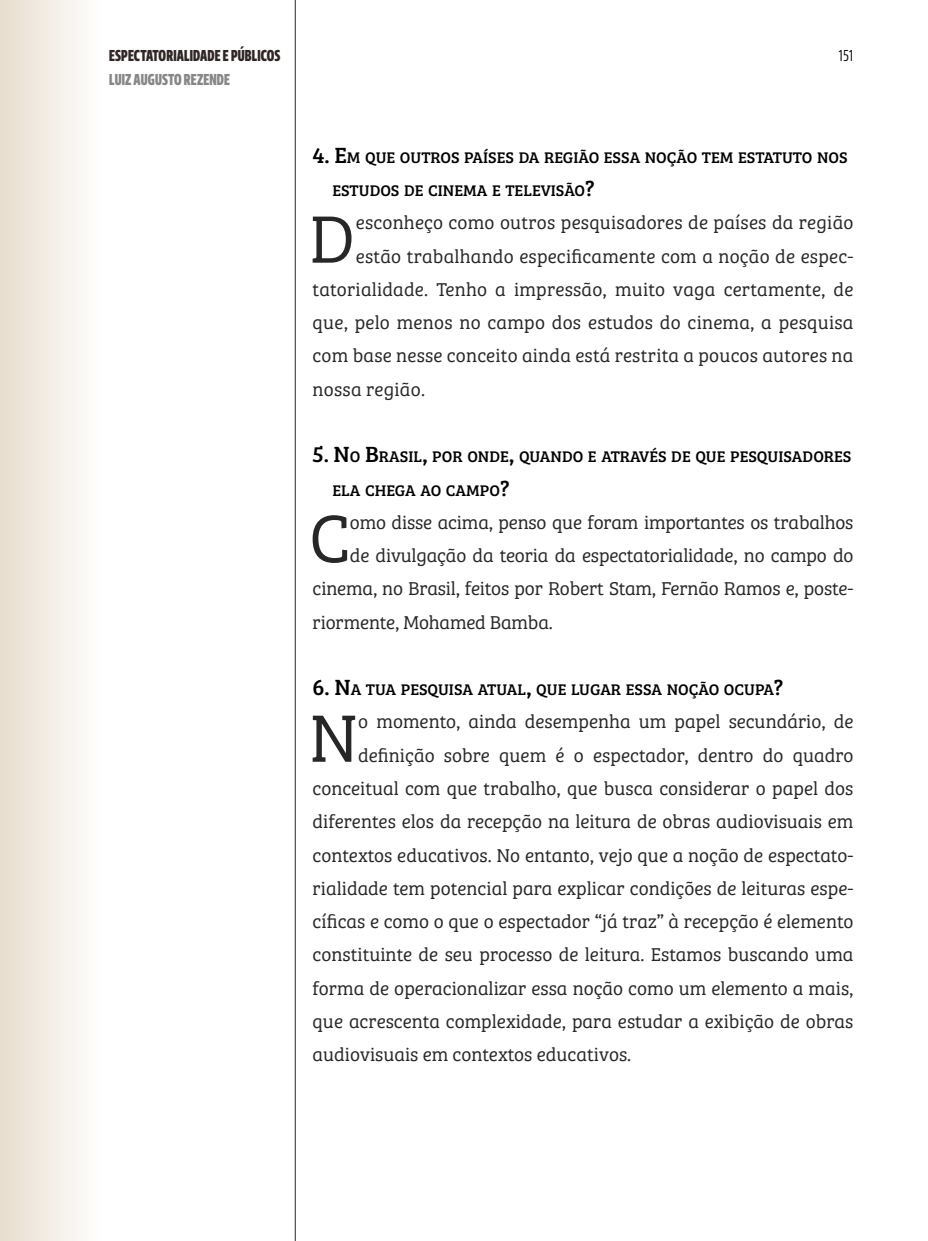
<style>
.page{position:relative;width:928px;height:1241px;background:#fff}
.page>*{position:absolute;margin:0;border:0;box-sizing:border-box;transform-origin:0 0}
.t1{font:69.3px "Bree Serif Lt";color:#282727}
.t2{font:19.25px "Bree Serif Lt";color:#282727}
.t3{font:15.92px/33.2px "Bree Serif";color:#000}
.t4{font:700 15.75px "Fact Compressed Web";letter-spacing:.01em;color:#2f2625}
.t5{font:700 15.75px "Fact Compressed Web";letter-spacing:.01em;color:#878787}
.t6{font:300 15.75px "Fact Condensed Web";color:#000}
.s1{font-size:22.75px}
</style>
<div class="page">
<hr style="left:295px;top:0;width:1px;height:1240px;background:#2f2625">
<div style="left:0;top:0;width:99px;height:1240px;background:linear-gradient(to right,#e8ddcd,#fefefe)"></div>
<p class="t4" style="left:109px;top:46px;width:173px">ESPECTATORIALIDADE E PÚBLICOS</p>
<p class="t5" style="left:109px;top:69px;width:122px">LUIZ AUGUSTO REZENDE</p>
<p class="t6" style="left:838px;top:46px;width:17px">151</p>
<p class="t3" style="left:332px;top:140px;width:516px;text-indent:-20px"><span class="s1">4. E</span>M QUE OUTROS PAÍSES DA REGIÃO ESSA NOÇÃO TEM ESTATUTO NOS<br>ESTUDOS DE CINEMA E TELEVISÃO<span class="s1">?</span></p>
<h1 class="t1" style="left:309px;top:189px;width:48px">D</h1>
<p class="t2" style="left:356px;top:209px;width:499px">esconheço como outros pesquisadores de países da região</p>
<p class="t2" style="left:356px;top:242px;width:499px">estão trabalhando especificamente com a noção de espec-</p>
<p class="t2" style="left:313px;top:275px;width:542px">tatorialidade. Tenho a impressão, muito vaga certamente, de</p>
<p class="t2" style="left:313px;top:309px;width:542px">que, pelo menos no campo dos estudos do cinema, a pesquisa</p>
<p class="t2" style="left:313px;top:342px;width:542px">com base nesse conceito ainda está restrita a poucos autores na</p>
<p class="t2" style="left:313px;top:375px;width:114px">nossa região.</p>
<p class="t3" style="left:332px;top:439px;width:520px;text-indent:-20px"><span class="s1">5. N</span>O <span class="s1">B</span>RASIL<span class="s1">,</span> POR ONDE<span class="s1">,</span> QUANDO E ATRAVÉS DE QUE PESQUISADORES<br>ELA CHEGA AO CAMPO<span class="s1">?</span></p>
<h1 class="t1" style="left:309px;top:488px;width:43px">C</h1>
<p class="t2" style="left:350px;top:508px;width:505px">omo disse acima, penso que foram importantes os trabalhos</p>
<p class="t2" style="left:350px;top:541px;width:505px">de divulgação da teoria da espectatorialidade, no campo do</p>
<p class="t2" style="left:313px;top:575px;width:542px">cinema, no Brasil, feitos por Robert Stam, Fernão Ramos e, poste-</p>
<p class="t2" style="left:313px;top:608px;width:242px">riormente, Mohamed Bamba.</p>
<p class="t3" style="left:313px;top:672px;width:472px"><span class="s1">6. N</span>A TUA PESQUISA ATUAL<span class="s1">,</span> QUE LUGAR ESSA NOÇÃO OCUPA<span class="s1">?</span></p>
<h1 class="t1" style="left:309px;top:688px;width:51px">N</h1>
<p class="t2" style="left:358px;top:708px;width:497px">o momento, ainda desempenha um papel secundário, de</p>
<p class="t2" style="left:358px;top:741px;width:497px">definição sobre quem é o espectador, dentro do quadro</p>
<p class="t2" style="left:313px;top:774px;width:542px">conceitual com que trabalho, que busca considerar o papel dos</p>
<p class="t2" style="left:313px;top:807px;width:542px">diferentes elos da recepção na leitura de obras audiovisuais em</p>
<p class="t2" style="left:313px;top:841px;width:542px">contextos educativos. No entanto, vejo que a noção de espectato-</p>
<p class="t2" style="left:313px;top:874px;width:542px">rialidade tem potencial para explicar condições de leituras espe-</p>
<p class="t2" style="left:313px;top:907px;width:542px">cíficas e como o que o espectador “já traz” à recepção é elemento</p>
<p class="t2" style="left:313px;top:940px;width:542px">constituinte de seu processo de leitura. Estamos buscando uma</p>
<p class="t2" style="left:313px;top:973px;width:542px">forma de operacionalizar essa noção como um elemento a mais,</p>
<p class="t2" style="left:313px;top:1007px;width:542px">que acrescenta complexidade, para estudar a exibição de obras</p>
<p class="t2" style="left:313px;top:1040px;width:320px">audiovisuais em contextos educativos.</p>
</div>
